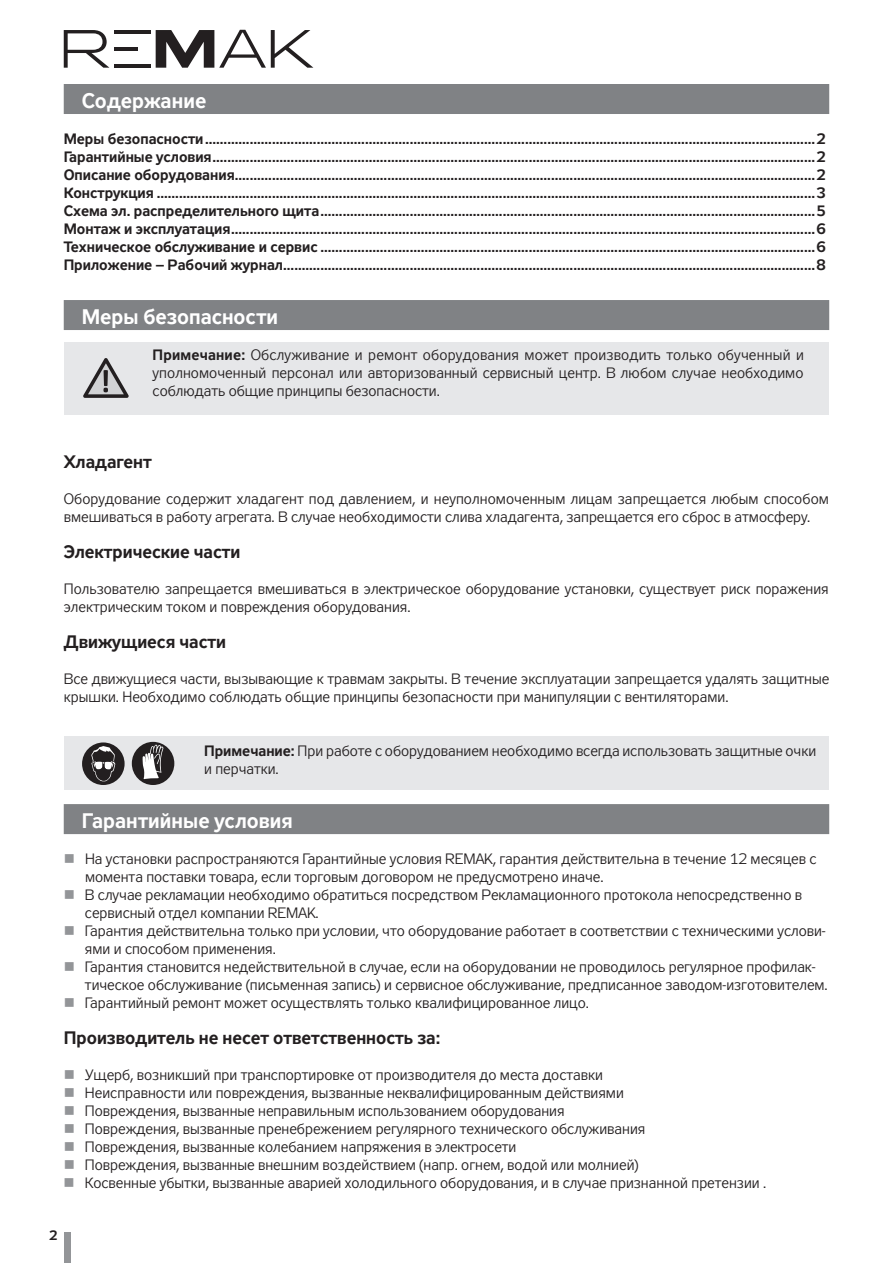
<style>
.page{position:relative;width:893px;height:1263px;background:#fff}
.page>*{position:absolute;margin:0;border:0;box-sizing:border-box;transform-origin:0 0}
.t1{font:700 21px "Zeppelin 31";color:#fff}
.t2{font:700 18px "Zeppelin 31";color:#231f20}
.t3{font:15px/18px "Zeppelin 31";color:#231f20}
.t4{font:700 15px/18px "Zeppelin 31";color:#231f20;text-align:justify}
.t5{font:700 13.5px "Zeppelin 31";color:#231f20}
.s1{font-weight:700}
</style>
<div class="page">
<div style="left:64px;top:1232px;width:6px;height:31px;background:#939598"></div>
<hr style="left:114px;top:30px;width:37px;height:3px;background:#231f20">
<hr style="left:114px;top:64px;width:37px;height:4px;background:#231f20">
<hr style="left:114px;top:47px;width:23px;height:3px;background:#231f20">
<svg style="left:64px;top:30px;width:45px;height:38px"></svg>
<svg style="left:156px;top:30px;width:157px;height:38px"></svg>
<div style="left:65px;top:342px;width:763px;height:72px;background:#e6e7e9"></div>
<div style="left:64px;top:736px;width:764px;height:53px;background:#e6e7e9"></div>
<svg style="left:83px;top:358px;width:46px;height:40px"></svg>
<div style="left:64px;top:84px;width:765px;height:30px;background:#808285"></div>
<div style="left:64px;top:300px;width:765px;height:30px;background:#808285"></div>
<div style="left:64px;top:804px;width:765px;height:30px;background:#808285"></div>
<svg style="left:132px;top:742px;width:42px;height:43px"></svg>
<div style="left:133px;top:743px;width:40px;height:41px;background:#231f20;border-radius:50%"></div>
<svg style="left:143px;top:745px;width:20px;height:34px"></svg>
<div style="left:82px;top:742px;width:43px;height:43px;background:#231f20;border-radius:50%"></div>
<svg style="left:91px;top:746px;width:24px;height:36px"></svg>
<h1 class="t1" style="left:82px;top:89px;width:126px">Содержание</h1>
<p class="t4" style="left:64px;top:131px;width:764px">Меры безопасности....................................................................................................................................................................2<br>Гарантийные условия..................................................................................................................................................................2<br>Описание оборудования............................................................................................................................................................2<br>Конструкция .................................................................................................................................................................................3<br>Схема эл. распределительного щита.....................................................................................................................................5<br>Монтаж и эксплуатация.............................................................................................................................................................6<br>Техническое обслуживание и сервис .....................................................................................................................................6<br>Приложение – Рабочий журнал...............................................................................................................................................8</p>
<h1 class="t1" style="left:82px;top:305px;width:198px">Меры безопасности</h1>
<p class="t3" style="left:153px;top:347px;width:653px;text-align:justify"><span class="s1">Примечание:</span> Обслуживание и ремонт оборудования может производить только обученный и уполномоченный персонал или авторизованный сервисный центр. В любом случае необходимо соблюдать общие принципы безопасности.</p>
<p class="t2" style="left:64px;top:452px;width:89px">Хладагент</p>
<p class="t3" style="left:64px;top:491px;width:767px">Оборудование содержит хладагент под давлением, и неуполномоченным лицам запрещается любым способом вмешиваться в работу агрегата. В случае необходимости слива хладагента, запрещается его сброс в атмосферу.</p>
<p class="t2" style="left:64px;top:542px;width:178px">Электрические части</p>
<p class="t3" style="left:64px;top:581px;width:766px">Пользователю запрещается вмешиваться в электрическое оборудование установки, существует риск поражения электрическим током и повреждения оборудования.</p>
<p class="t2" style="left:64px;top:632px;width:164px">Движущиеся части</p>
<p class="t3" style="left:64px;top:671px;width:767px">Все движущиеся части, вызывающие к травмам закрыты. В течение эксплуатации запрещается удалять защитные крышки. Необходимо соблюдать общие принципы безопасности при манипуляции с вентиляторами.</p>
<p class="t3" style="left:204px;top:743px;width:614px"><span class="s1">Примечание:</span> При работе с оборудованием необходимо всегда использовать защитные очки и перчатки.</p>
<h1 class="t1" style="left:82px;top:809px;width:212px">Гарантийные условия</h1>
<p class="t3" style="left:85px;top:851px;width:744px">На установки распространяются Гарантийные условия REMAK, гарантия действительна в течение 12 месяцев с момента поставки товара, если торговым договором не предусмотрено иначе.<br>В случае рекламации необходимо обратиться посредством Рекламационного протокола непосредственно в сервисный отдел компании REMAK.<br>Гарантия действительна только при условии, что оборудование работает в соответствии с техническими услови&shy;ями и способом применения.<br>Гарантия становится недействительной в случае, если на оборудовании не проводилось регулярное профилак&shy;тическое обслуживание (письменная запись) и сервисное обслуживание, предписанное заводом-изготовителем.<br>Гарантийный ремонт может осуществлять только квалифицированное лицо.</p>
<p class="t2" style="left:64px;top:1028px;width:378px">Производитель не несет ответственность за:</p>
<p class="t3" style="left:85px;top:1067px;width:683px">Ущерб, возникший при транспортировке от производителя до места доставки<br>Неисправности или повреждения, вызванные неквалифицированным действиями<br>Повреждения, вызванные неправильным использованием оборудования<br>Повреждения, вызванные пренебрежением регулярного технического обслуживания<br>Повреждения, вызванные колебанием напряжения в электросети<br>Повреждения, вызванные внешним воздействием (напр. огнем, водой или молнией)<br>Косвенные убытки, вызванные аварией холодильного оборудования, и в случае признанной претензии .</p>
<p class="t5" style="left:49px;top:1228px;width:10px">2</p>
</div>
